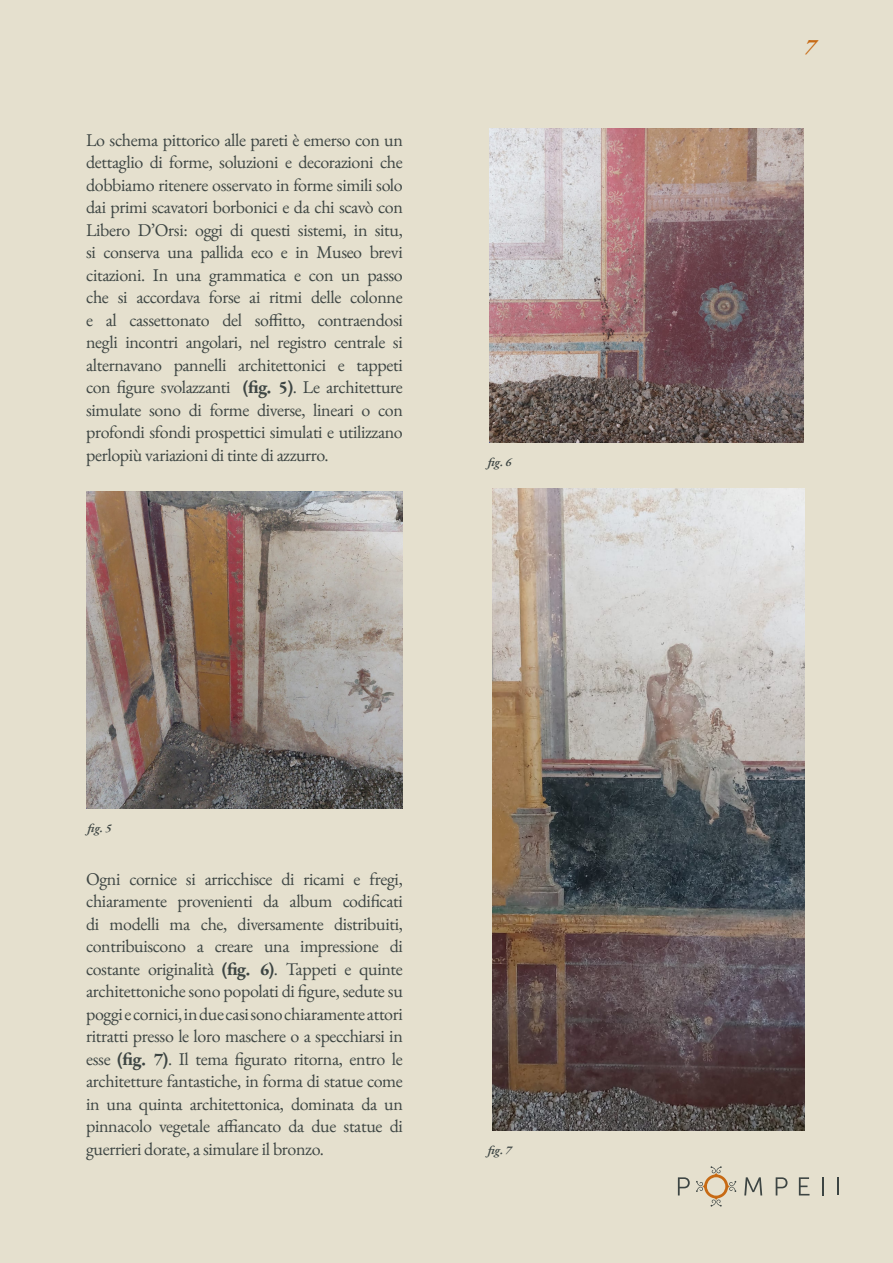
<style>
.page{position:relative;width:893px;height:1263px;background:#e5e0ce}
.page>*{position:absolute;margin:0;border:0;box-sizing:border-box;transform-origin:0 0}
.t1{font:italic 600 22.5px "EB Garamond";color:#c76a14}
.t2{font:18px/22.5px "EB Garamond";letter-spacing:-.02em;color:#3d4543;text-align:justify}
.t3{font:italic 600 12px "EB Garamond";color:#3d4543}
.s1{font-weight:700}
</style>
<div class="page">
<svg style="left:678px;top:1177px;width:12px;height:18px"></svg>
<svg style="left:837px;top:1177px;width:2px;height:18px"></svg>
<svg style="left:822px;top:1177px;width:2px;height:18px"></svg>
<svg style="left:744px;top:1177px;width:18px;height:18px"></svg>
<svg style="left:799px;top:1177px;width:10px;height:18px"></svg>
<svg style="left:776px;top:1177px;width:11px;height:18px"></svg>
<svg style="left:696px;top:1166px;width:40px;height:40px"></svg>
<img style="left:86px;top:491px;width:317px;height:317px">
<img style="left:489px;top:129px;width:314px;height:313px">
<img style="left:492px;top:489px;width:313px;height:641px">
<p class="t2" style="left:86px;top:128px;width:318px">Lo schema pittorico alle pareti è emerso con un dettaglio di forme, soluzioni e decorazioni che dobbiamo ritenere osservato in forme simili solo dai primi scavatori borbonici e da chi scavò con Libero D’Orsi: oggi di questi sistemi, in situ, si conserva una pallida eco e in Museo brevi citazioni. In una grammatica e con un passo che si accordava forse ai ritmi delle colonne e al cassettonato del soffitto, contraendosi negli incontri angolari, nel registro centrale si alternavano pannelli architettonici e tappeti con figure svolazzanti <span class="s1">(fig. 5)</span>. Le architetture simulate sono di forme diverse, lineari o con profondi sfondi prospettici simulati e utilizzano perlopiù variazioni di tinte di azzurro.</p>
<p class="t3" style="left:488px;top:454px;width:25px">fig. 6</p>
<p class="t3" style="left:88px;top:820px;width:25px">fig. 5</p>
<p class="t2" style="left:86px;top:867px;width:318px">Ogni cornice si arricchisce di ricami e fregi, chiaramente provenienti da album codificati di modelli ma che, diversamente distribuiti, contribuiscono a creare una impressione di costante originalità <span class="s1">(fig. 6)</span>. Tappeti e quinte architettoniche sono popolati di figure, sedute su poggi e cornici, in due casi sono chiaramente attori ritratti presso le loro maschere o a specchiarsi in esse <span class="s1">(fig. 7)</span>. Il tema figurato ritorna, entro le architetture fantastiche, in forma di statue come in una quinta architettonica, dominata da un pinnacolo vegetale affiancato da due statue di guerrieri dorate, a simulare il bronzo.</p>
<p class="t3" style="left:488px;top:1142px;width:25px">fig. 7</p>
<p class="t1" style="left:805px;top:32px;width:13px">7</p>
</div>
